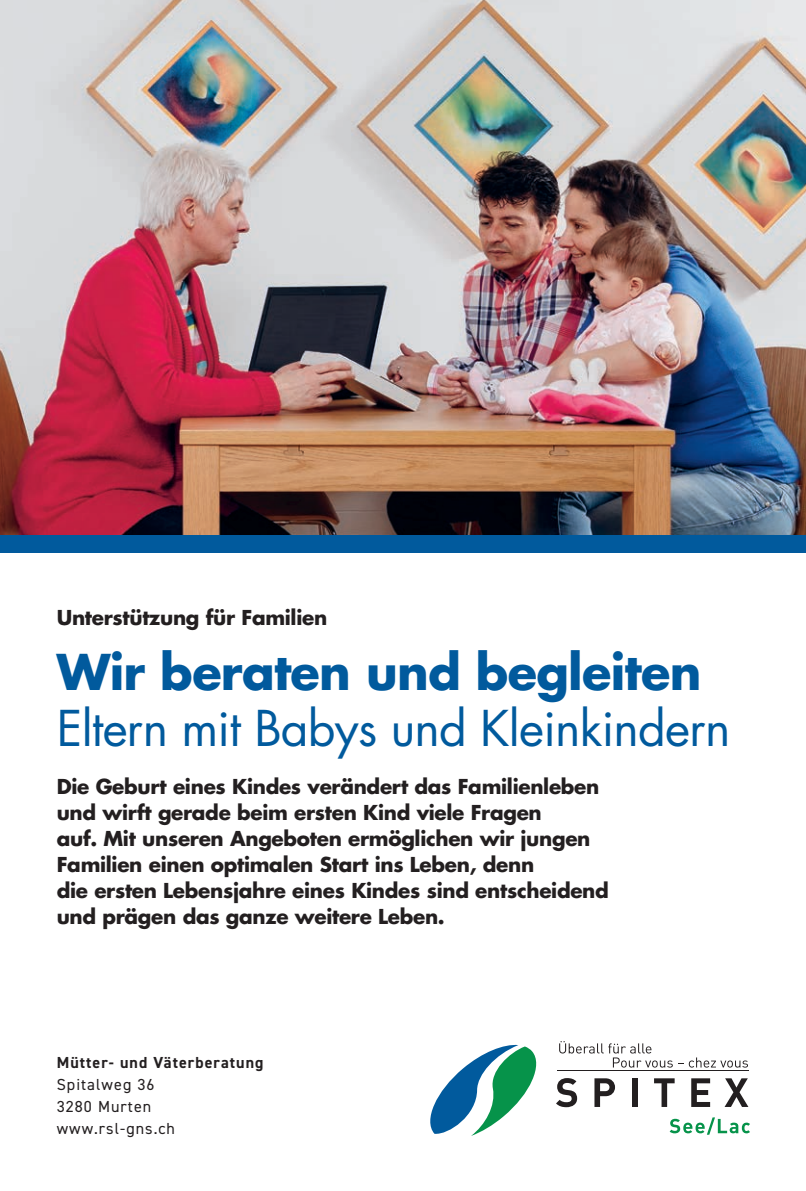
<style>
.page{position:relative;width:806px;height:1191px;background:#fff}
.page>*{position:absolute;margin:0;border:0;box-sizing:border-box;transform-origin:0 0}
.t1{font:48px "Futura";letter-spacing:-.015em;color:#015a9d}
.t2{font:700 48px "Futura";letter-spacing:-.015em;color:#015a9d}
.t3{font:700 20px "Futura";letter-spacing:-.015em;color:#231f20}
.t4{font:16px "DIN2014";letter-spacing:.065em;color:#231f20}
.t5{font:700 16px "DIN2014";letter-spacing:.065em;color:#231f20}
</style>
<div class="page">
<img style="left:0;top:0;width:805px;height:535px">
<div style="left:0;top:535px;width:805px;height:17px;background:#015a9d"></div>
<svg style="left:430px;top:1044px;width:107px;height:92px"></svg>
<svg style="left:556px;top:1078px;width:20px;height:29px"></svg>
<svg style="left:594px;top:1078px;width:20px;height:29px"></svg>
<div style="left:631px;top:1078px;width:6px;height:29px;background:#231f20"></div>
<svg style="left:654px;top:1078px;width:20px;height:29px"></svg>
<svg style="left:691px;top:1078px;width:18px;height:29px"></svg>
<svg style="left:724px;top:1078px;width:24px;height:29px"></svg>
<hr style="left:557px;top:1070px;width:190px;height:1px;background:#231f20">
<svg style="left:559px;top:1041px;width:188px;height:26px"></svg>
<svg style="left:669px;top:1117px;width:80px;height:17px"></svg>
<p class="t3" style="left:57px;top:603px;width:272px">Unterstützung für Familien</p>
<p class="t2" style="left:57px;top:638px;width:645px">Wir beraten und begleiten</p>
<p class="t1" style="left:57px;top:695px;width:675px">Eltern mit Babys und Kleinkindern</p>
<p class="t3" style="left:57px;top:773px;width:544px">Die Geburt eines Kindes verändert das Familienleben</p>
<p class="t3" style="left:57px;top:799px;width:486px">und wirft gerade beim ersten Kind viele Fragen</p>
<p class="t3" style="left:57px;top:825px;width:535px">auf. Mit unseren Angeboten ermöglichen wir jungen</p>
<p class="t3" style="left:57px;top:851px;width:478px">Familien einen optimalen Start ins Leben, denn</p>
<p class="t3" style="left:57px;top:877px;width:553px">die ersten Lebensjahre eines Kindes sind entscheidend</p>
<p class="t3" style="left:57px;top:903px;width:389px">und prägen das ganze weitere Leben.</p>
<p class="t5" style="left:57px;top:1052px;width:208px">Mütter- und Väterberatung</p>
<p class="t4" style="left:57px;top:1074px;width:99px">Spitalweg 36</p>
<p class="t4" style="left:57px;top:1096px;width:96px">3280 Murten</p>
<p class="t4" style="left:57px;top:1118px;width:120px">www.rsl-gns.ch</p>
</div>
